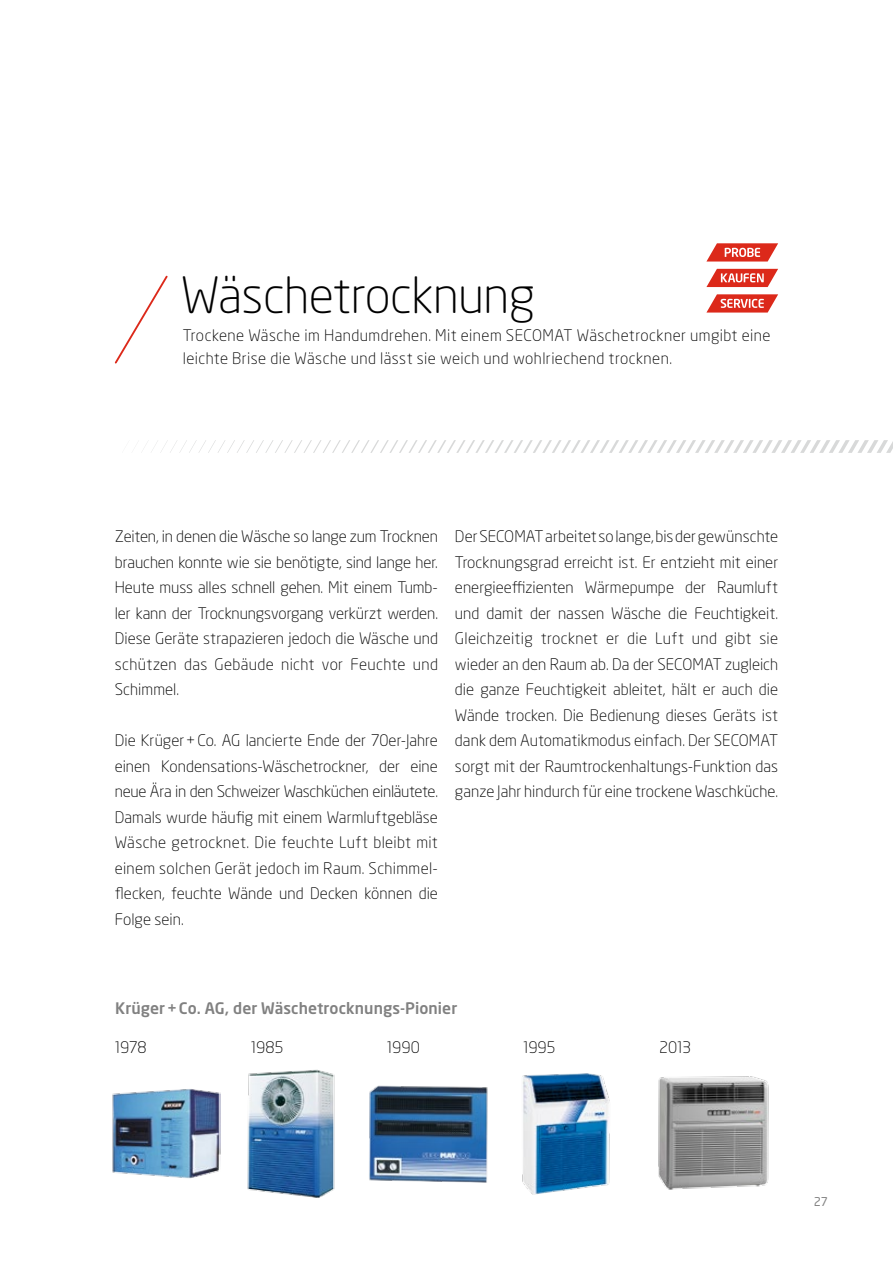
<style>
.page{position:relative;width:893px;height:1263px;background:#fff}
.page>*{position:absolute;margin:0;border:0;box-sizing:border-box;transform-origin:0 0}
.t1{font:300 49.5px "Neo Sans Pro";letter-spacing:-.01em;color:#000}
.t2{font:300 15.75px/25.5px "Neo Sans Pro";letter-spacing:.02em;color:#000;text-align:justify}
.t3{font:500 15.75px "Neo Sans Pro";letter-spacing:.005em;color:#818181}
.t4{font:12px "Neo Sans Pro";color:#818181}
</style>
<div class="page">
<svg style="left:114px;top:275px;width:54px;height:89px"></svg>
<svg style="left:142px;top:440px;width:751px;height:13px"></svg>
<svg style="left:706px;top:269px;width:72px;height:18px"></svg>
<svg style="left:706px;top:243px;width:72px;height:18px"></svg>
<svg style="left:706px;top:294px;width:72px;height:19px"></svg>
<img style="left:112px;top:1089px;width:108px;height:90px">
<img style="left:247px;top:1069px;width:88px;height:129px">
<img style="left:369px;top:1085px;width:119px;height:98px">
<img style="left:522px;top:1073px;width:88px;height:122px">
<img style="left:658px;top:1076px;width:111px;height:114px">
<h1 class="t1" style="left:181px;top:265px;width:356px">Wäschetrocknung</h1>
<p class="t2" style="left:183px;top:324px;width:589px;line-height:22.5px">Trockene Wäsche im Handumdrehen. Mit einem SECOMAT Wäschetrockner umgibt eine leichte Brise die Wäsche und lässt sie weich und wohlriechend trocknen.</p>
<p class="t2" style="left:115px;top:524px;width:325px">Zeiten, in denen die Wäsche so lange zum Trocknen brauchen konnte wie sie benötigte, sind lange her.<br>Heute muss alles schnell gehen. Mit einem Tumb&shy;ler kann der Trocknungsvorgang verkürzt werden.<br>Diese Geräte strapazieren jedoch die Wäsche und schützen das Gebäude nicht vor Feuchte und Schimmel.</p>
<p class="t2" style="left:115px;top:728px;width:325px">Die Krüger+Co. AG lancierte Ende der 70er-Jahre einen Kondensations-Wäschetrockner, der eine neue Ära in den Schweizer Waschküchen einläutete.<br>Damals wurde häufig mit einem Warmluftgebläse Wäsche getrocknet. Die feuchte Luft bleibt mit einem solchen Gerät jedoch im Raum. Schimmel&shy;flecken, feuchte Wände und Decken können die Folge sein.</p>
<p class="t2" style="left:455px;top:524px;width:325px">Der SECOMAT arbeitet so lange, bis der gewünschte Trocknungsgrad erreicht ist. Er entzieht mit einer energieeffizienten Wärmepumpe der Raumluft und damit der nassen Wäsche die Feuchtigkeit.<br>Gleichzeitig trocknet er die Luft und gibt sie wieder an den Raum ab. Da der SECOMAT zugleich die ganze Feuchtigkeit ableitet, hält er auch die Wände trocken. Die Bedienung dieses Geräts ist dank dem Automatikmodus einfach. Der SECOMAT sorgt mit der Raumtrockenhaltungs-Funktion das ganze Jahr hindurch für eine trockene Waschküche.</p>
<p class="t3" style="left:115px;top:998px;width:344px">Krüger+Co. AG, der Wäschetrocknungs-Pionier</p>
<p class="t2" style="left:115px;top:1034px;width:33px">1978</p>
<p class="t2" style="left:251px;top:1034px;width:34px">1985</p>
<p class="t2" style="left:387px;top:1034px;width:34px">1990</p>
<p class="t2" style="left:523px;top:1034px;width:34px">1995</p>
<p class="t2" style="left:659px;top:1034px;width:34px">2013</p>
<p class="t4" style="left:814px;top:1194px;width:15px">27</p>
</div>
